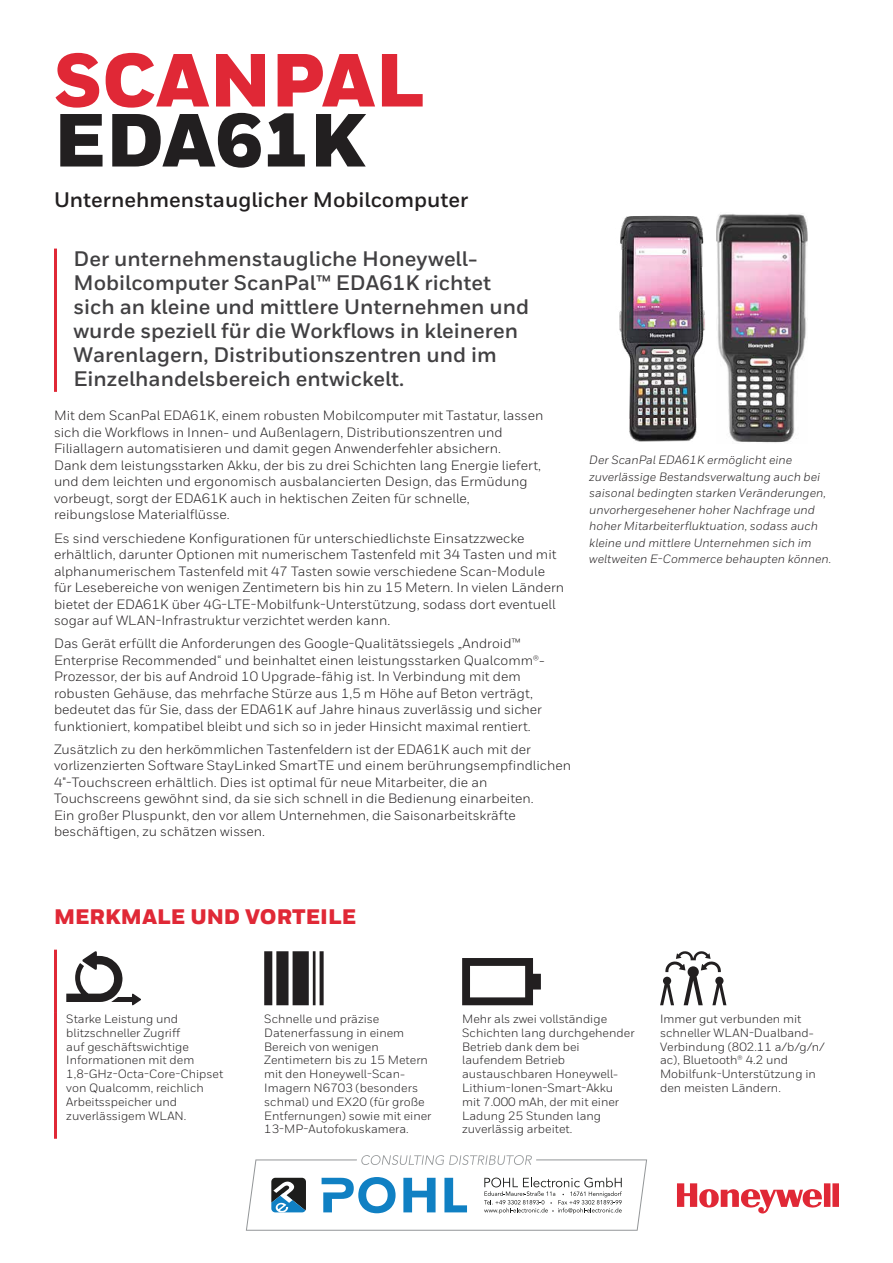
<style>
.page{position:relative;width:893px;height:1263px;background:#fff}
.page>*{position:absolute;margin:0;border:0;box-sizing:border-box;transform-origin:0 0}
.t1{font:900 75px "Honeywell Sans";color:#e02836}
.t2{font:900 75px "Honeywell Sans";color:#221f20}
.t3{font:700 21px/24px "Honeywell Sans";color:#414042}
.t4{font:700 21px "Honeywell Sans";color:#221f20}
.t5{font:900 21px "Honeywell Sans";color:#e02836}
.t6{font:13.5px/16.5px "Honeywell Sans";color:#221f20}
.t7{font:12px/13.8px "Honeywell Sans";color:#221f20}
.t8{font:italic 12px/16.5px "Honeywell Sans";color:#221f20}
</style>
<div class="page">
<hr style="left:54px;top:950px;width:3px;height:62px;background:#e02836">
<hr style="left:54px;top:1012px;width:3px;height:127px;background:#e02836">
<svg style="left:66px;top:951px;width:75px;height:54px"></svg>
<svg style="left:264px;top:951px;width:60px;height:54px"></svg>
<svg style="left:462px;top:958px;width:79px;height:47px"></svg>
<svg style="left:660px;top:951px;width:66px;height:54px"></svg>
<hr style="left:54px;top:249px;width:3px;height:143px;background:#e02836">
<svg style="left:677px;top:1183px;width:162px;height:31px"></svg>
<img style="left:619px;top:215px;width:86px;height:227px">
<img style="left:716px;top:214px;width:92px;height:229px">
<svg style="left:246px;top:1155px;width:401px;height:76px"></svg>
<h1 class="t1" style="left:54px;top:34px;width:372px">SCANPAL</h1>
<h1 class="t2" style="left:54px;top:94px;width:314px">EDA61K</h1>
<h2 class="t4" style="left:54px;top:187px;width:416px">Unternehmenstauglicher Mobilcomputer</h2>
<p class="t3" style="left:74px;top:248px;width:457px">Der unternehmenstaugliche Honeywell-Mobilcomputer ScanPal™ EDA61K richtet sich an kleine und mittlere Unternehmen und wurde speziell für die Workflows in kleineren Warenlagern, Distributionszentren und im Einzelhandelsbereich entwickelt.</p>
<p class="t6" style="left:54px;top:407px;width:491px">Mit dem ScanPal EDA61K, einem robusten Mobilcomputer mit Tastatur, lassen sich die Workflows in Innen- und Außenlagern, Distributionszentren und Filiallagern automatisieren und damit gegen Anwenderfehler absichern.<br>Dank dem leistungsstarken Akku, der bis zu drei Schichten lang Energie liefert, und dem leichten und ergonomisch ausbalancierten Design, das Ermüdung vorbeugt, sorgt der EDA61K auch in hektischen Zeiten für schnelle, reibungslose Materialflüsse.</p>
<p class="t6" style="left:54px;top:530px;width:512px">Es sind verschiedene Konfigurationen für unterschiedlichste Einsatzzwecke erhältlich, darunter Optionen mit numerischem Tastenfeld mit 34 Tasten und mit alphanumerischem Tastenfeld mit 47 Tasten sowie verschiedene Scan-Module für Lesebereiche von wenigen Zentimetern bis hin zu 15 Metern. In vielen Ländern bietet der EDA61K über 4G-LTE-Mobilfunk-Unterstützung, sodass dort eventuell sogar auf WLAN-Infrastruktur verzichtet werden kann.</p>
<p class="t6" style="left:54px;top:635px;width:492px">Das Gerät erfüllt die Anforderungen des Google-Qualitätssiegels „Android™ Enterprise Recommended“ und beinhaltet einen leistungsstarken Qualcomm®- Prozessor, der bis auf Android 10 Upgrade-fähig ist. In Verbindung mit dem robusten Gehäuse, das mehrfache Stürze aus 1,5 m Höhe auf Beton verträgt, bedeutet das für Sie, dass der EDA61K auf Jahre hinaus zuverlässig und sicher funktioniert, kompatibel bleibt und sich so in jeder Hinsicht maximal rentiert.</p>
<p class="t6" style="left:54px;top:741px;width:519px">Zusätzlich zu den herkömmlichen Tastenfeldern ist der EDA61K auch mit der vorlizenzierten Software StayLinked SmartTE und einem berührungsempfindlichen 4"-Touchscreen erhältlich. Dies ist optimal für neue Mitarbeiter, die an Touchscreens gewöhnt sind, da sie sich schnell in die Bedienung einarbeiten.<br>Ein großer Pluspunkt, den vor allem Unternehmen, die Saisonarbeitskräfte beschäftigen, zu schätzen wissen.</p>
<p class="t8" style="left:589px;top:452px;width:243px">Der ScanPal EDA61K ermöglicht eine zuverlässige Bestandsverwaltung auch bei saisonal bedingten starken Veränderungen, unvorhergesehener hoher Nachfrage und hoher Mitarbeiterfluktuation, sodass auch kleine und mittlere Unternehmen sich im weltweiten E-Commerce behaupten können.</p>
<h2 class="t5" style="left:54px;top:904px;width:304px">MERKMALE UND VORTEILE</h2>
<p class="t7" style="left:66px;top:1012px;width:158px">Starke Leistung und blitzschneller Zugriff<br>auf geschäftswichtige<br>Informationen mit dem<br>1,8-GHz-Octa-Core-Chipset von Qualcomm, reichlich<br>Arbeitsspeicher und zuverlässigem WLAN.</p>
<p class="t7" style="left:264px;top:1012px;width:169px">Schnelle und präzise<br>Datenerfassung in einem<br>Bereich von wenigen<br>Zentimetern bis zu 15 Metern mit den Honeywell-Scan-<br>Imagern N6703 (besonders schmal) und EX20 (für große<br>Entfernungen) sowie mit einer<br>13-MP-Autofokuskamera.</p>
<p class="t7" style="left:462px;top:1012px;width:174px">Mehr als zwei vollständige<br>Schichten lang durchgehender<br>Betrieb dank dem bei laufendem Betrieb austauschbaren Honeywell-<br>Lithium-Ionen-Smart-Akku<br>mit 7.000 mAh, der mit einer<br>Ladung 25 Stunden lang zuverlässig arbeitet.</p>
<p class="t7" style="left:660px;top:1012px;width:166px">Immer gut verbunden mit schneller WLAN-Dualband-<br>Verbindung (802.11 a/b/g/n/ ac), Bluetooth® 4.2 und<br>Mobilfunk-Unterstützung in den meisten Ländern.</p>
</div>
